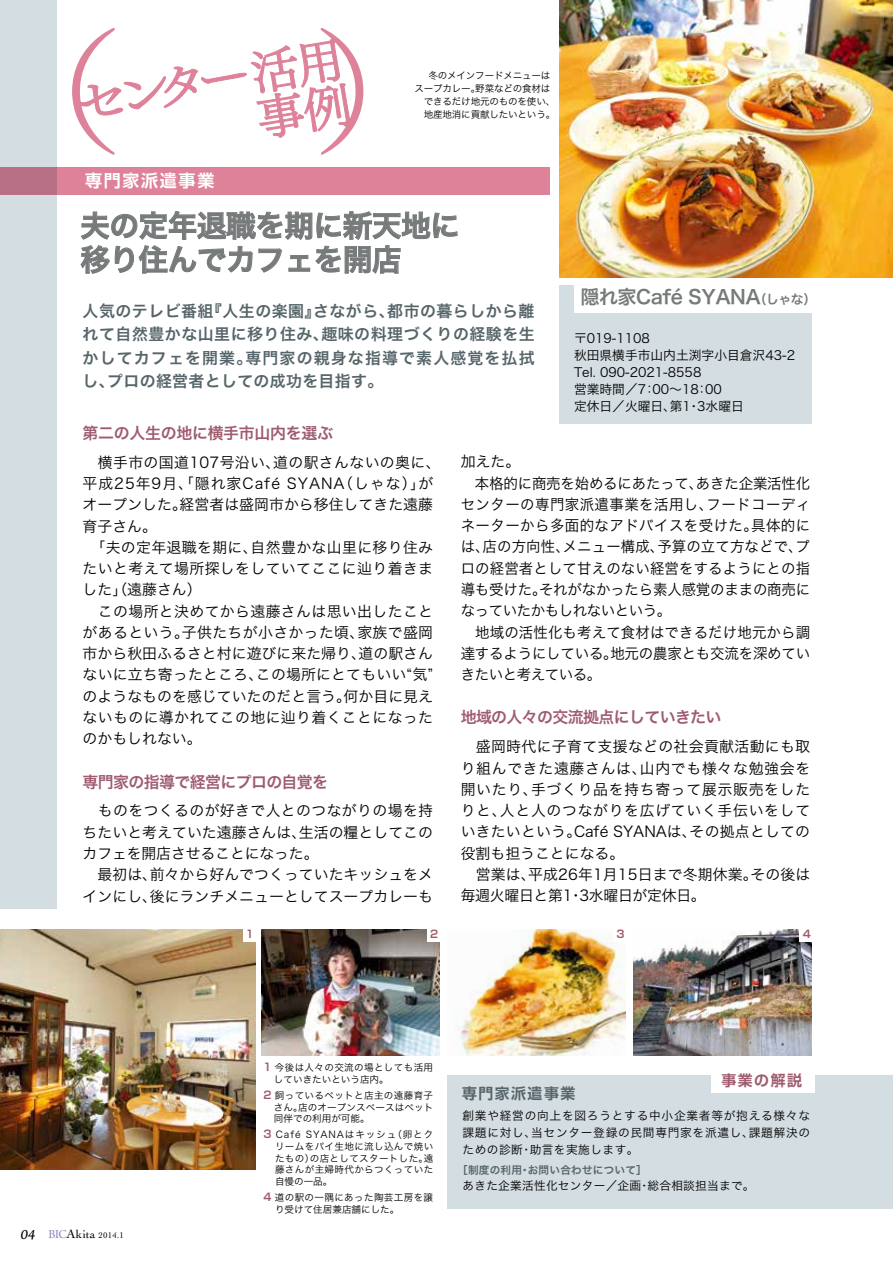
<style>
.page{position:relative;width:893px;height:1263px;background:#fff}
.page>*{position:absolute;margin:0;border:0;box-sizing:border-box;transform-origin:0 0}
.t1{font:139.5px "Tsuku A Old Min CID L";color:#de829a}
.t2{font:47.85px/46.5px "Tsuku Min CID RB";color:#de829a;text-align:right;scale:1.2 1}
.t3{font:29.7px/34px "Hira Kaku Pro N W6";letter-spacing:-.02em;color:#767a7b}
.t4{font:19.2px "Hira Kaku Pro N W6";letter-spacing:-.03em;color:#767a7b}
.t5{font:700 16.95px "Shin Go De";letter-spacing:.1em;color:#fff}
.t6{font:15.9px/23.4px "Hira Kaku Pro N W6";letter-spacing:.07em;color:#56656a;text-align:justify}
.t7{font:15.9px "Hira Kaku Pro N W6";letter-spacing:-.04em;color:#9f5b6e}
.t8{font:15.9px "Hira Kaku Pro N W6";letter-spacing:-.02em;color:#9f5b6e}
.t9{font:14.85px/21.3px "Hira Kaku Pro N W3";letter-spacing:.01em;color:#000}
.t10{font:700 14.85px "Shin Go De";letter-spacing:.1em;color:#56656a}
.t11{font:700 14.85px "Shin Go De";letter-spacing:.1em;color:#9f5b6e}
.t12{font:12.75px/17px "Hira Kaku Pro N W3";color:#000}
.t13{font:11.7px/17px "Hira Kaku Pro N W3";letter-spacing:.04em;color:#000;text-align:justify}
.t14{font:11.7px "Hira Kaku Pro N W3";letter-spacing:.02em;color:#000}
.t15{font:10.65px "Hira Kaku Pro N W6";letter-spacing:.02em;color:#56656a}
.t16{font:700 10.65px "Shin Go De";color:#9f5b6e}
.t17{font:9.6px/11.7px "Hira Kaku Pro N W3";letter-spacing:.01em;color:#000;text-align:justify}
.t18{font:9.6px/11.7px "Hira Kaku Pro N W3";letter-spacing:.035em;color:#000}
.t19{font:9.6px "Hira Kaku Pro N W3";letter-spacing:-.02em;color:#000}
.t20{font:8.55px "Cochin";color:#000;scale:1.05 1}
.s1{font-size:12.75px}
.s2{font-family:"Arno Pro Italic Caption";font-size:14.85px}
.s3{font-family:"Arno Pro Subhead";font-size:12.75px;color:#8f82bc}
.s4{font-size:11.55px}
.s5{font-family:"Shin Go De";font-weight:700;font-size:10.65px;color:#9f5b6e}
</style>
<div class="page">
<img style="left:633px;top:929px;width:179px;height:126px">
<img style="left:0;top:929px;width:255px;height:240px">
<div style="left:0;top:167px;width:549px;height:27px;background:#de829a"></div>
<div style="left:559px;top:285px;width:253px;height:138px;background:#d4dde1"></div>
<div style="left:447px;top:1075px;width:446px;height:134px;background:#d4dde1"></div>
<div style="left:0;top:0;width:57px;height:909px;background:#d4dde1"></div>
<img style="left:459px;top:929px;width:167px;height:126px">
<img style="left:261px;top:929px;width:178px;height:126px">
<img style="left:559px;top:0;width:334px;height:277px">
<div style="left:574px;top:278px;width:240px;height:35px;background:#fff"></div>
<svg style="left:892px;top:167px;width:1px;height:27px"></svg>
<div style="left:711px;top:1069px;width:103px;height:24px;background:#fff"></div>
<div style="left:243px;top:929px;width:12px;height:13px;background:#fff"></div>
<div style="left:427px;top:929px;width:13px;height:13px;background:#fff"></div>
<div style="left:613px;top:929px;width:13px;height:13px;background:#fff"></div>
<div style="left:799px;top:929px;width:13px;height:13px;background:#fff"></div>
<svg style="left:81px;top:211px;width:377px;height:63px"></svg>
<svg style="left:77px;top:38px;width:274px;height:100px"></svg>
<h1 class="t1" style="left:-18px;top:5px;width:141px">（</h1>
<h1 class="t1" style="left:314px;top:5px;width:141px">）</h1>
<h2 class="t2" style="left:69px;top:82px;width:230px;rotate:-10deg">センター活用事例</h2>
<p class="t5" style="left:85px;top:170px;width:131px">専門家派遣事業</p>
<p class="t19" style="left:428px;top:67px;width:124px">冬のメインフードメニューは</p>
<p class="t19" style="left:414px;top:80px;width:138px">スープカレー。野菜などの食材は</p>
<p class="t19" style="left:424px;top:93px;width:133px">できるだけ地元のものを使い、</p>
<p class="t19" style="left:424px;top:106px;width:133px">地産地消に貢献したいという。</p>
<h3 class="t3" style="left:80px;top:207px;width:381px">夫の定年退職を期に新天地に移り住んでカフェを開店</h3>
<p class="t6" style="left:83px;top:299px;width:454px">人気のテレビ番組『人生の楽園』さながら、都市の暮らしから離れて自然豊かな山里に移り住み、趣味の料理づくりの経験を生かしてカフェを開業。専門家の親身な指導で素人感覚を払拭し、プロの経営者としての成功を目指す。</p>
<p class="t4" style="left:580px;top:279px;width:237px">隠れ家Café SYANA<span class="s1">（しゃな）</span></p>
<p class="t12" style="left:574px;top:329px;width:223px">〒019-1108<br>秋田県横手市山内土渕字小目倉沢43-2<br>Tel. 090-2021-8558<br>営業時間／7：00～18：00<br>定休日／火曜日、第1・3水曜日</p>
<p class="t8" style="left:83px;top:418px;width:252px">第二の人生の地に横手市山内を選ぶ</p>
<p class="t9" style="left:83px;top:450px;width:359px">　横手市の国道107号沿い、道の駅さんないの奥に、平成25年9月、「隠れ家Café SYANA（しゃな）」がオープンした。経営者は盛岡市から移住してきた遠藤育子さん。<br>　「夫の定年退職を期に、自然豊かな山里に移り住みたいと考えて場所探しをしていてここに辿り着きました」（遠藤さん）<br>　この場所と決めてから遠藤さんは思い出したことがあるという。子供たちが小さかった頃、家族で盛岡市から秋田ふるさと村に遊びに来た帰り、道の駅さんないに立ち寄ったところ、この場所にとてもいい“気”のようなものを感じていたのだと言う。何か目に見えないものに導かれてこの地に辿り着くことになったのかもしれない。</p>
<p class="t7" style="left:83px;top:767px;width:247px">専門家の指導で経営にプロの自覚を</p>
<p class="t9" style="left:83px;top:799px;width:352px">　ものをつくるのが好きで人とのつながりの場を持ちたいと考えていた遠藤さんは、生活の糧としてこのカフェを開店させることになった。<br>　最初は、前々から好んでつくっていたキッシュをメインにし、後にランチメニューとしてスープカレーも</p>
<p class="t9" style="left:461px;top:450px;width:351px">加えた。<br>　本格的に商売を始めるにあたって、あきた企業活性化センターの専門家派遣事業を活用し、フードコーディネーターから多面的なアドバイスを受けた。具体的には、店の方向性、メニュー構成、予算の立て方などで、プロの経営者として甘えのない経営をするようにとの指導も受けた。それがなかったら素人感覚のままの商売になっていたかもしれないという。<br>　地域の活性化も考えて食材はできるだけ地元から調達するようにしている。地元の農家とも交流を深めていきたいと考えている。</p>
<p class="t7" style="left:461px;top:703px;width:262px">地域の人々の交流拠点にしていきたい</p>
<p class="t9" style="left:461px;top:735px;width:351px">　盛岡時代に子育て支援などの社会貢献活動にも取り組んできた遠藤さんは、山内でも様々な勉強会を開いたり、手づくり品を持ち寄って展示販売をしたりと、人と人のつながりを広げていく手伝いをしていきたいという。Café SYANAは、その拠点としての役割も担うことになる。<br>　営業は、平成26年1月15日まで冬期休業。その後は毎週火曜日と第1・3水曜日が定休日。</p>
<p class="t16" style="left:246px;top:927px;width:10px">1</p>
<p class="t16" style="left:430px;top:927px;width:10px">2</p>
<p class="t16" style="left:616px;top:927px;width:10px">3</p>
<p class="t16" style="left:803px;top:927px;width:10px">4</p>
<p class="t20" style="left:20px;top:1231px;width:100px"><span class="s2">04</span> <span class="s3">BIC</span><span class="s1">A</span><span class="s4">kita</span> 2014.1</p>
<p class="t18" style="left:274px;top:1061px;width:161px;text-indent:-11px"><span class="s5">1</span> 今後は人々の交流の場としても活用していきたいという店内。</p>
<p class="t17" style="left:274px;top:1089px;width:161px;text-indent:-11px"><span class="s5">2</span> 飼っているペットと店主の遠藤育子さん。店のオープンスペースはペット同伴での利用が可能。</p>
<p class="t17" style="left:275px;top:1128px;width:160px;text-indent:-12px"><span class="s5">3</span> Café SYANAはキッシュ（卵とクリームをパイ生地に流し込んで焼いたもの）の店としてスタートした。遠藤さんが主婦時代からつくっていた自慢の一品。</p>
<p class="t18" style="left:275px;top:1191px;width:160px;text-indent:-12px"><span class="s5">4</span> 道の駅の一隅にあった陶芸工房を譲り受けて住居兼店舗にした。</p>
<p class="t10" style="left:462px;top:1084px;width:115px">専門家派遣事業</p>
<p class="t11" style="left:722px;top:1071px;width:82px">事業の解説</p>
<p class="t13" style="left:463px;top:1106px;width:349px">創業や経営の向上を図ろうとする中小企業者等が抱える様々な課題に対し、当センター登録の民間専門家を派遣し、課題解決のための診断・助言を実施します。</p>
<p class="t15" style="left:457px;top:1160px;width:191px">［制度の利用・お問い合わせについて］</p>
<p class="t14" style="left:463px;top:1175px;width:294px">あきた企業活性化センター／企画・総合相談担当まで。</p>
</div>
